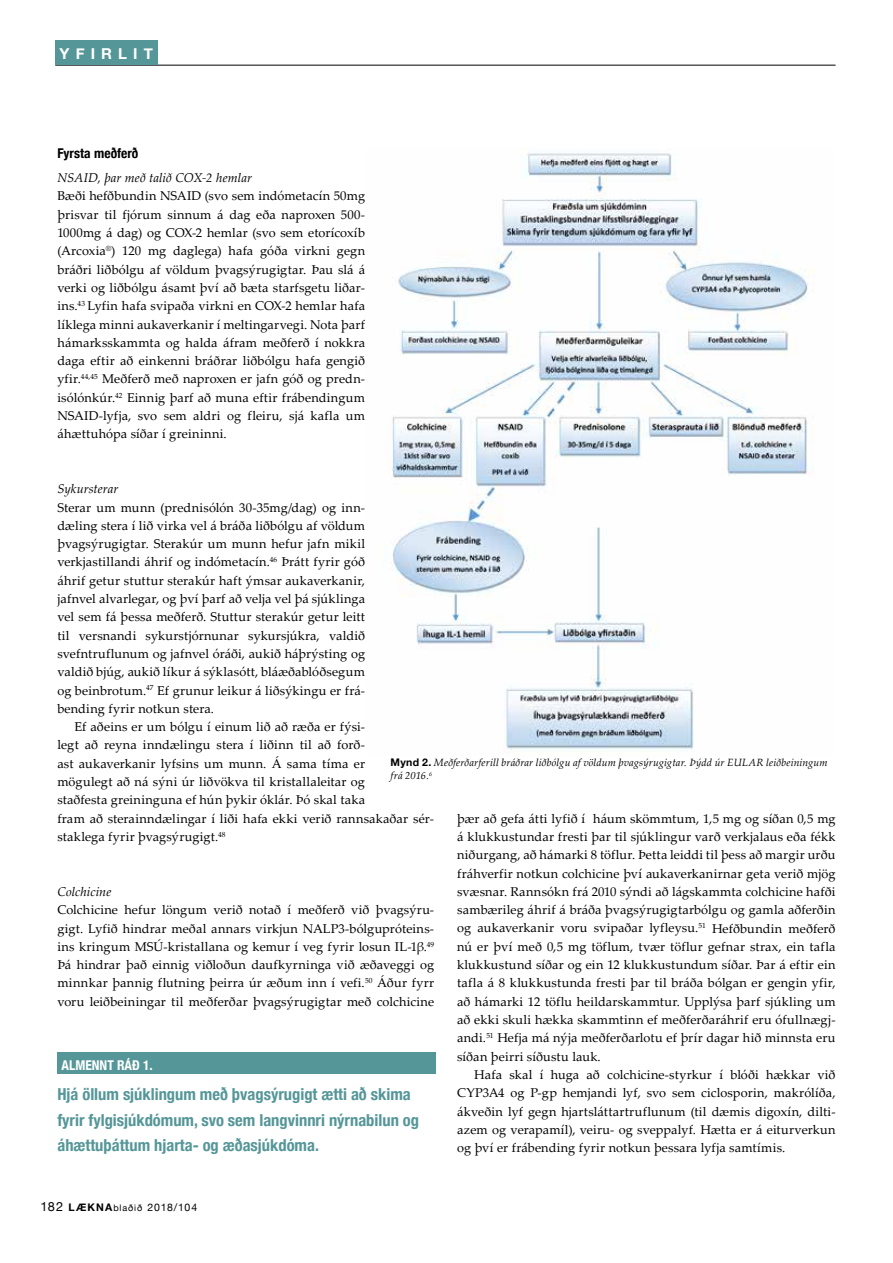
<style>
.page{position:relative;width:893px;height:1263px;background:#fff}
.page>*{position:absolute;margin:0;border:0;box-sizing:border-box;transform-origin:0 0}
.t1{font:700 condensed 16.5px/25.5px "Helvetica Neue";color:#559698}
.t2{font:700 15px "Helvetica Neue";letter-spacing:.405em;color:#fff}
.t3{font:700 condensed 13.5px "Helvetica Neue";color:#000}
.t4{font:700 condensed 13.5px "Helvetica Neue";color:#fff}
.t5{font:12.75px/18.3px "Palatino Linotype";letter-spacing:.015em;color:#000;text-align:justify}
.t6{font:italic 12.75px "Palatino Linotype";color:#000}
.t7{font:italic 10.5px/13.5px "Palatino Linotype";letter-spacing:.01em;color:#000}
.t8{font:10.5px "Helvetica Neue";letter-spacing:.07em;color:#000}
.s1{font-family:"Helvetica Neue";font-weight:700;font-style:normal}
.s2{font-size:12.75px}
.s3{font-weight:700}
.s4{font-size:9px}
</style>
<div class="page">
<hr style="left:55px;top:65px;width:781px;height:1px;background:#000">
<img style="left:391px;top:153px;width:423px;height:599px">
<div style="left:55px;top:40px;width:103px;height:25px;background:#559698"></div>
<div style="left:57px;top:1052px;width:379px;height:22px;background:#559698"></div>
<p class="t2" style="left:60px;top:42px;width:95px">YFIRLIT</p>
<p class="t3" style="left:57px;top:142px;width:82px">Fyrsta meðferð</p>
<p class="t6" style="left:57px;top:169px;width:196px">NSAID, þar með talið COX-2 hemlar</p>
<p class="t5" style="left:57px;top:186px;width:309px">Bæði hefðbundin NSAID (svo sem indómetacín 50mg þrisvar til fjórum sinnum á dag eða naproxen 500- 1000mg á dag) og COX-2 hemlar (svo sem etorícoxíb (Arcoxia<sup>®</sup>) 120 mg daglega) hafa góða virkni gegn bráðri liðbólgu af völdum þvagsýrugigtar. Þau slá á verki og liðbólgu ásamt því að bæta starfsgetu liðar&shy;ins.<sup>43</sup> Lyfin hafa svipaða virkni en COX-2 hemlar hafa líklega minni aukaverkanir í meltingarvegi. Nota þarf hámarksskammta og halda áfram meðferð í nokkra daga eftir að einkenni bráðrar liðbólgu hafa gengið yfir.<sup>44,45</sup> Meðferð með naproxen er jafn góð og predn&shy;isólónkúr.<sup>42</sup> Einnig þarf að muna eftir frábendingum NSAID-lyfja, svo sem aldri og fleiru, sjá kafla um áhættuhópa síðar í greininni.</p>
<p class="t6" style="left:57px;top:480px;width:63px">Sykursterar</p>
<p class="t5" style="left:57px;top:498px;width:309px">Sterar um munn (prednisólón 30-35mg/dag) og inn&shy;dæling stera í lið virka vel á bráða liðbólgu af völdum þvagsýrugigtar. Sterakúr um munn hefur jafn mikil verkjastillandi áhrif og indómetacín.<sup>46</sup> Þrátt fyrir góð áhrif getur stuttur sterakúr haft ýmsar aukaverkanir, jafnvel alvarlegar, og því þarf að velja vel þá sjúklinga vel sem fá þessa meðferð. Stuttur sterakúr getur leitt til versnandi sykurstjórnunar sykursjúkra, valdið svefntruflunum og jafnvel óráði, aukið háþrýsting og valdið bjúg, aukið líkur á sýklasótt, bláæðablóðsegum og beinbrotum.<sup>47</sup> Ef grunur leikur á liðsýkingu er frá&shy;bending fyrir notkun stera.</p>
<p class="t5" style="left:57px;top:717px;width:378px;text-align:left;text-indent:17px">Ef aðeins er um bólgu í einum lið að ræða er fýsi-<br>legt að reyna inndælingu stera í liðinn til að forð-<br>ast aukaverkanir lyfsins um munn. Á sama tíma er<br>mögulegt að ná sýni úr liðvökva til kristallaleitar og<br>staðfesta greininguna ef hún þykir óklár. Þó skal taka<br>fram að sterainndælingar í liði hafa ekki verið rannsakaðar sér&shy;staklega fyrir þvagsýrugigt.<sup>48</sup></p>
<p class="t7" style="left:391px;top:755px;width:438px"><span class="s1">Mynd 2.</span> Meðferðarferill bráðrar liðbólgu af völdum þvagsýrugigtar. Þýdd úr EULAR leiðbeiningum frá 2016.<sup>6</sup></p>
<p class="t5" style="left:457px;top:809px;width:380px">þær að gefa átti lyfið í háum skömmtum, 1,5 mg og síðan 0,5 mg á klukkustundar fresti þar til sjúklingur varð verkjalaus eða fékk niðurgang, að hámarki 8 töflur. Þetta leiddi til þess að margir urðu fráhverfir notkun colchicine því aukaverkanirnar geta verið mjög svæsnar. Rannsókn frá 2010 sýndi að lágskammta colchicine hafði sambærileg áhrif á bráða þvagsýrugigtarbólgu og gamla aðferðin og aukaverkanir voru svipaðar lyfleysu.<sup>51</sup> Hefðbundin meðferð nú er því með 0,5 mg töflum, tvær töflur gefnar strax, ein tafla klukkustund síðar og ein 12 klukkustundum síðar. Þar á eftir ein tafla á 8 klukkustunda fresti þar til bráða bólgan er gengin yfir, að hámarki 12 töflu heildarskammtur. Upplýsa þarf sjúkling um að ekki skuli hækka skammtinn ef meðferðaráhrif eru ófullnægj&shy;andi.<sup>51</sup> Hefja má nýja meðferðarlotu ef þrír dagar hið minnsta eru síðan þeirri síðustu lauk.</p>
<p class="t5" style="left:457px;top:1065px;width:380px;text-indent:17px">Hafa skal í huga að colchicine-styrkur í blóði hækkar við CYP3A4 og P-gp hemjandi lyf, svo sem ciclosporin, makrólíða, ákveðin lyf gegn hjartsláttartruflunum (til dæmis digoxín, dilti&shy;azem og verapamíl), veiru- og sveppalyf. Hætta er á eiturverkun og því er frábending fyrir notkun þessara lyfja samtímis.</p>
<p class="t6" style="left:57px;top:882px;width:55px">Colchicine</p>
<p class="t5" style="left:57px;top:900px;width:378px">Colchicine hefur löngum verið notað í meðferð við þvagsýru&shy;gigt. Lyfið hindrar meðal annars virkjun NALP3-bólgupróteins&shy;ins kringum MSÚ-kristallana og kemur í veg fyrir losun IL-1β.<sup>49<br></sup>Þá hindrar það einnig viðloðun daufkyrninga við æðaveggi og minnkar þannig flutning þeirra úr æðum inn í vefi.<sup>50</sup> Áður fyrr voru leiðbeiningar til meðferðar þvagsýrugigtar með colchicine</p>
<p class="t4" style="left:62px;top:1054px;width:93px">ALMENNT RÁÐ 1.</p>
<p class="t1" style="left:57px;top:1081px;width:363px">Hjá öllum sjúklingum með þvagsýrugigt ætti að skima fyrir fylgisjúkdómum, svo sem langvinnri nýrnabilun og áhættuþáttum hjarta- og æðasjúkdóma.</p>
<p class="t8" style="left:40px;top:1200px;width:158px"><span class="s2">182</span> <span class="s3">LÆKNA</span><span class="s4">blaðið</span> 2018/104</p>
</div>
